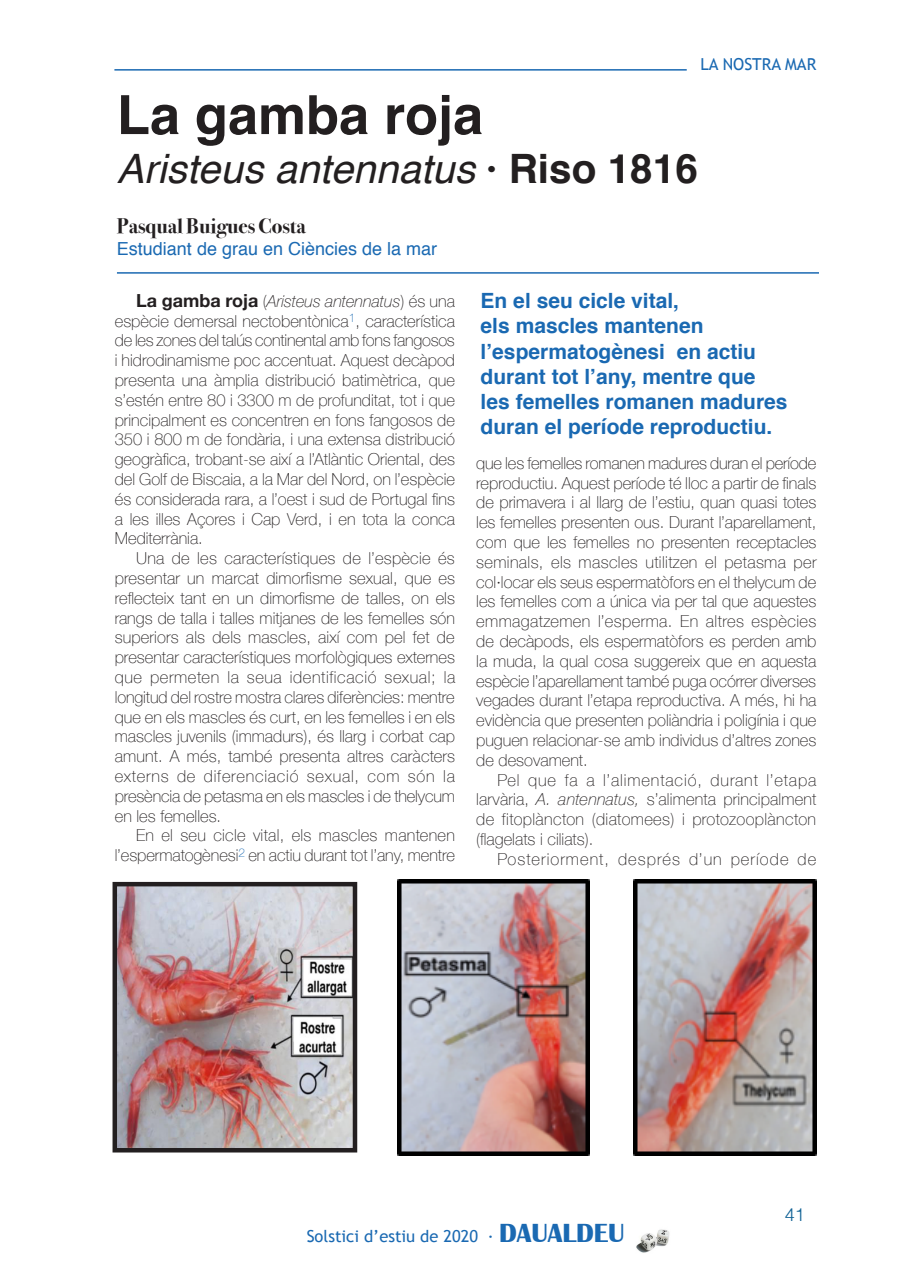
<style>
.page{position:relative;width:910px;height:1280px;background:#fff}
.page>*{position:absolute;margin:0;border:0;box-sizing:border-box;transform-origin:0 0}
.t1{font:700 54px "Helvetica";color:#231f20}
.t2{font:italic 40.5px "Helvetica";color:#231f20}
.t3{font:700 21px/25.2px "Helvetica";color:#1a69b2}
.t4{font:700 21px "Bodoni Svty Two ITCTT";color:#231f20}
.t5{font:18px "Helvetica";color:#1a69b2}
.t6{font:300 18px "Helvetica";color:#0e6094}
.t7{font:100 16.5px/19.8px "Helvetica Neue";color:#231f20;text-align:justify}
.t8{font:16.5px "Trebuchet MS";color:#1a69b2}
.t9{font:100 16.5px "Helvetica Neue";letter-spacing:.06em;color:#231f20}
.s1{font-weight:700;font-style:normal}
.s2{font-weight:700;font-size:18px}
.s3{font-style:italic}
.s4{font-family:"Britannic";font-weight:700;font-size:27px}
</style>
<div class="page">
<img style="left:636px;top:1229px;width:34px;height:24px">
<img style="left:118px;top:887px;width:234px;height:260px">
<div style="left:113px;top:882px;width:244px;height:270px;border:4px solid #231f20"></div>
<img style="left:398px;top:879px;width:192px;height:276px">
<img style="left:633px;top:879px;width:183px;height:276px">
<hr style="left:114px;top:69px;width:573px;height:2px;background:#1a69b2">
<hr style="left:117px;top:272px;width:702px;height:2px;background:#1a69b2">
<p class="t8" style="left:701px;top:55px;width:117px">LA NOSTRA MAR</p>
<h1 class="t1" style="left:117px;top:71px;width:368px">La gamba roja</h1>
<h2 class="t2" style="left:117px;top:137px;width:582px">Aristeus antennatus <span class="s1">· Riso 1816</span></h2>
<p class="t4" style="left:117px;top:209px;width:190px">Pasqual Buigues Costa</p>
<p class="t5" style="left:117px;top:234px;width:322px">Estudiant de grau en Ciències de la mar</p>
<p class="t7" style="left:115px;top:290px;width:342px;text-indent:21px"><span class="s2">La gamba roja</span> (<span class="s3">Aristeus antennatus</span>) és una espècie demersal nectobentònica<sup>1</sup>, característica de les zones del talús continental amb fons fangosos i hidrodinamisme poc accentuat. Aquest decàpod presenta una àmplia distribució batimètrica, que s’estén entre 80 i 3300 m de profunditat, tot i que principalment es concentren en fons fangosos de 350 i 800 m de fondària, i una extensa distribució geogràfica, trobant-se així a l’Atlàntic Oriental, des del Golf de Biscaia, a la Mar del Nord, on l’espècie és considerada rara, a l’oest i sud de Portugal fins a les illes Açores i Cap Verd, i en tota la conca Mediterrània.</p>
<p class="t7" style="left:115px;top:548px;width:342px;text-indent:21px">Una de les característiques de l’espècie és presentar un marcat dimorfisme sexual, que es reflecteix tant en un dimorfisme de talles, on els rangs de talla i talles mitjanes de les femelles són superiors als dels mascles, així com pel fet de presentar característiques morfològiques externes que permeten la seua identificació sexual; la longitud del rostre mostra clares diferències: mentre que en els mascles és curt, en les femelles i en els mascles juvenils (immadurs), és llarg i corbat cap amunt. A més, també presenta altres caràcters externs de diferenciació sexual, com són la presència de petasma en els mascles i de thelycum en les femelles.</p>
<p class="t7" style="left:115px;top:825px;width:342px;text-align:right">En el seu cicle vital, els mascles mantenen l’espermatogènesi<sup>2</sup> en actiu durant tot l’any, mentre</p>
<p class="t3" style="left:481px;top:288px;width:308px">En el seu cicle vital,<br>els mascles mantenen l’espermatogènesi en actiu durant tot l’any, mentre que les femelles romanen madures duran el període reproductiu.</p>
<p class="t7" style="left:476px;top:452px;width:342px">que les femelles romanen madures duran el període reproductiu. Aquest període té lloc a partir de finals de primavera i al llarg de l’estiu, quan quasi totes les femelles presenten ous. Durant l’aparellament, com que les femelles no presenten receptacles seminals, els mascles utilitzen el petasma per col·locar els seus espermatòfors en el thelycum de les femelles com a única via per tal que aquestes emmagatzemen l’esperma. En altres espècies de decàpods, els espermatòfors es perden amb la muda, la qual cosa suggereix que en aquesta espècie l’aparellament també puga ocórrer diverses vegades durant l’etapa reproductiva. A més, hi ha evidència que presenten poliàndria i poligínia i que puguen relacionar-se amb individus d’altres zones de desovament.</p>
<p class="t7" style="left:476px;top:769px;width:342px;text-indent:21px">Pel que fa a l’alimentació, durant l’etapa larvària, <span class="s3">A. antennatus,</span> s’alimenta principalment de fitoplàncton (diatomees) i protozooplàncton (flagelats i ciliats).</p>
<p class="t9" style="left:497px;top:846px;width:320px">Posteriorment, després d’un període de</p>
<p class="t6" style="left:785px;top:1199px;width:22px">41</p>
<p class="t8" style="left:307px;top:1226px;width:319px">Solstici d’estiu de 2020 · <span class="s4">DAUALDEU</span></p>
</div>
